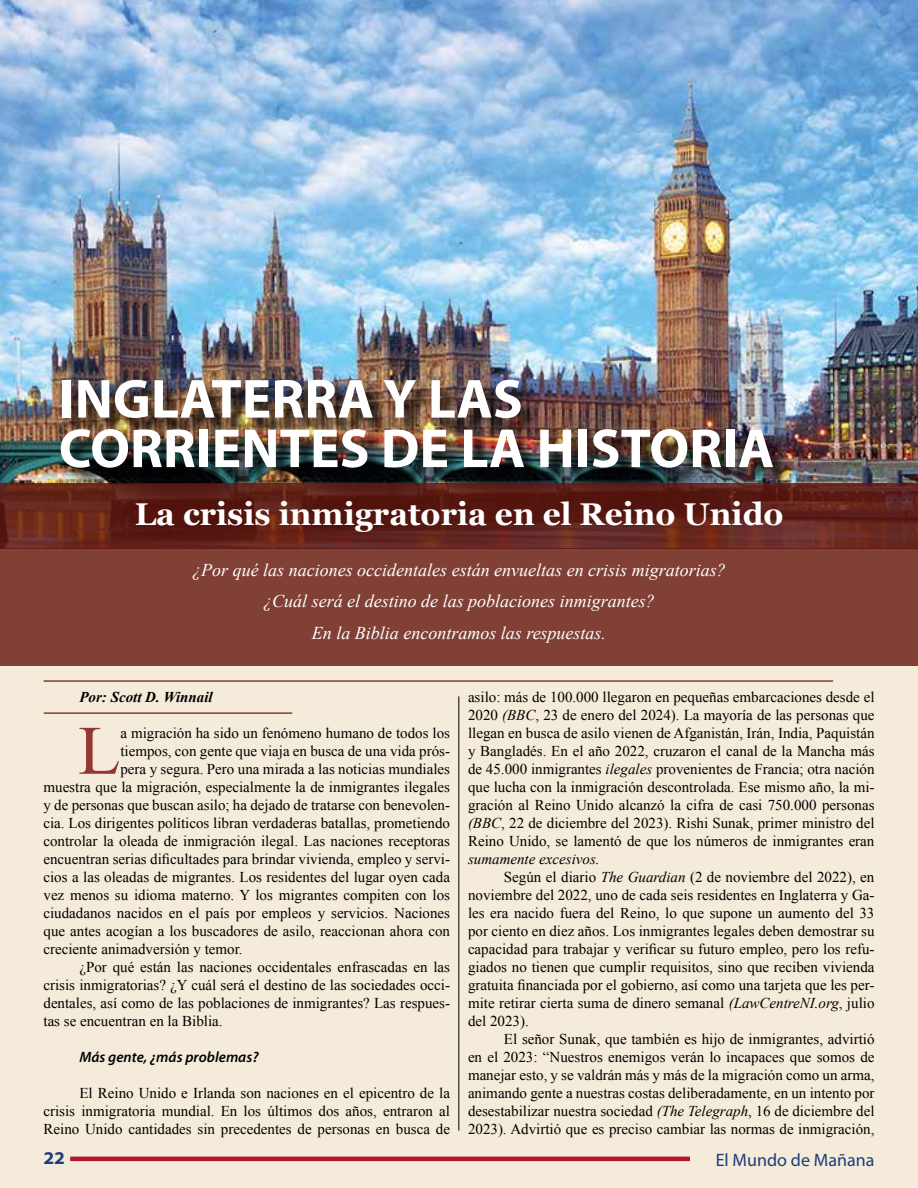
<style>
.page{position:relative;width:918px;height:1188px;background:#f4ebda}
.page>*{position:absolute;margin:0;border:0;box-sizing:border-box;transform-origin:0 0}
.t1{font:69.3px "Times New Roman";color:#953634}
.t2{font:700 55.5px/49.5px "Myriad Pro";color:#fff}
.t3{font:700 31.5px "Georgia";color:#fff}
.t4{font:italic 18px/31.5px "Times New Roman";color:#fff;text-align:center}
.t5{font:18px "Myriad Pro";color:#1f3c79}
.t6{font:700 semi-expanded 18px "Myriad Pro";color:#1f3c79}
.t7{font:15px/18px "Times New Roman";color:#000;text-align:justify}
.t8{font:italic 600 15px "Myriad Pro";color:#000}
.t9{font:italic 15px "Times New Roman";color:#000}
.t10{font:italic 700 15px "Times New Roman";color:#000}
.s1{font-style:italic}
</style>
<div class="page">
<hr style="left:70px;top:1157px;width:620px;height:4px;background:#b2182b">
<hr style="left:459px;top:696px;width:1px;height:435px;background:#000">
<img style="left:0;top:0;width:918px;height:483px">
<svg style="left:0;top:483px;width:918px;height:65px;background:#5f2018"></svg>
<div style="left:64px;top:382px;width:727px;height:104px;background:#000;opacity:.75"></div>
<div style="left:0;top:548px;width:918px;height:118px;background:#814036"></div>
<hr style="left:44px;top:680px;width:789px;height:2px;background:#953634">
<hr style="left:44px;top:712px;width:248px;height:2px;background:#953634">
<h2 class="t2" style="left:59px;top:372px;width:717px">INGLATERRA Y LAS<br>CORRIENTES DE LA HISTORIA</h2>
<h3 class="t3" style="left:135px;top:490px;width:651px">La crisis inmigratoria en el Reino Unido</h3>
<p class="t4" style="left:192px;top:553px;width:535px">¿Por qué las naciones occidentales están envueltas en crisis migratorias? ¿Cuál será el destino de las poblaciones inmigrantes?<br>En la Biblia encontramos las respuestas.</p>
<p class="t10" style="left:79px;top:686px;width:135px">Por: Scott D. Winnail</p>
<h1 class="t1" style="left:78px;top:704px;width:44px">L</h1>
<p class="t7" style="left:120px;top:724px;width:331px">a migración ha sido un fenómeno humano de todos los</p>
<p class="t7" style="left:120px;top:742px;width:331px">tiempos, con gente que viaja en busca de una vida prós-</p>
<p class="t7" style="left:120px;top:760px;width:331px">pera y segura. Pero una mirada a las noticias mundiales</p>
<p class="t7" style="left:44px;top:778px;width:408px">muestra que la migración, especialmente la de inmigrantes ilegales</p>
<p class="t7" style="left:44px;top:796px;width:408px">y de personas que buscan asilo; ha dejado de tratarse con benevolen-</p>
<p class="t7" style="left:44px;top:814px;width:408px">cia. Los dirigentes políticos libran verdaderas batallas, prometiendo</p>
<p class="t7" style="left:44px;top:832px;width:408px">controlar la oleada de inmigración ilegal. Las naciones receptoras</p>
<p class="t7" style="left:44px;top:850px;width:408px">encuentran serias dificultades para brindar vivienda, empleo y servi-</p>
<p class="t7" style="left:44px;top:868px;width:408px">cios a las oleadas de migrantes. Los residentes del lugar oyen cada</p>
<p class="t7" style="left:44px;top:886px;width:408px">vez menos su idioma materno. Y los migrantes compiten con los</p>
<p class="t7" style="left:44px;top:904px;width:408px">ciudadanos nacidos en el país por empleos y servicios. Naciones</p>
<p class="t7" style="left:44px;top:922px;width:408px">que antes acogían a los buscadores de asilo, reaccionan ahora con</p>
<p class="t7" style="left:44px;top:940px;width:201px">creciente animadversión y temor.</p>
<p class="t7" style="left:79px;top:958px;width:372px">¿Por qué están las naciones occidentales enfrascadas en las</p>
<p class="t7" style="left:44px;top:976px;width:408px">crisis inmigratorias? ¿Y cuál será el destino de las sociedades occi-</p>
<p class="t7" style="left:44px;top:994px;width:408px">dentales, así como de las poblaciones de inmigrantes? Las respues-</p>
<p class="t7" style="left:44px;top:1012px;width:181px">tas se encuentran en la Biblia.</p>
<p class="t8" style="left:79px;top:1047px;width:181px">Más gente, ¿más problemas?</p>
<p class="t7" style="left:44px;top:1084px;width:408px;text-indent:36px">El Reino Unido e Irlanda son naciones en el epicentro de la crisis inmigratoria mundial. En los últimos dos años, entraron al Reino Unido cantidades sin precedentes de personas en busca de</p>
<p class="t7" style="left:468px;top:688px;width:408px">asilo: más de 100.000 llegaron en pequeñas embarcaciones desde el 2020 <span class="s1">(BBC</span>, 23 de enero del 2024). La mayoría de las personas que llegan en busca de asilo vienen de Afganistán, Irán, India, Paquistán y Bangladés. En el año 2022, cruzaron el canal de la Mancha más de 45.000 inmigrantes <span class="s1">ilegales</span> provenientes de Francia; otra nación que lucha con la inmigración descontrolada. Ese mismo año, la mi&shy;gración al Reino Unido alcanzó la cifra de casi 750.000 personas <span class="s1">(BBC</span>, 22 de diciembre del 2023). Rishi Sunak, primer ministro del Reino Unido, se lamentó de que los números de inmigrantes eran</p>
<p class="t9" style="left:468px;top:848px;width:133px">sumamente excesivos.</p>
<p class="t7" style="left:504px;top:868px;width:372px">Según el diario <span class="s1">The Guardian</span> (2 de noviembre del 2022), en</p>
<p class="t7" style="left:468px;top:886px;width:408px">noviembre del 2022, uno de cada seis residentes en Inglaterra y Ga-</p>
<p class="t7" style="left:468px;top:904px;width:408px">les era nacido fuera del Reino, lo que supone un aumento del 33</p>
<p class="t7" style="left:468px;top:922px;width:408px">por ciento en diez años. Los inmigrantes legales deben demostrar su</p>
<p class="t7" style="left:468px;top:940px;width:408px">capacidad para trabajar y verificar su futuro empleo, pero los refu-</p>
<p class="t7" style="left:468px;top:958px;width:408px">giados no tienen que cumplir requisitos, sino que reciben vivienda</p>
<p class="t7" style="left:468px;top:976px;width:408px">gratuita financiada por el gobierno, así como una tarjeta que les per-</p>
<p class="t7" style="left:468px;top:994px;width:408px">mite retirar cierta suma de dinero semanal <span class="s1">(LawCentreNI.org</span>, julio</p>
<p class="t7" style="left:468px;top:1012px;width:62px">del 2023).</p>
<p class="t7" style="left:504px;top:1030px;width:372px">El señor Sunak, que también es hijo de inmigrantes, advirtió</p>
<p class="t7" style="left:468px;top:1048px;width:408px">en el 2023: “Nuestros enemigos verán lo incapaces que somos de</p>
<p class="t7" style="left:468px;top:1066px;width:408px">manejar esto, y se valdrán más y más de la migración como un arma,</p>
<p class="t7" style="left:468px;top:1084px;width:408px">animando gente a nuestras costas deliberadamente, en un intento por</p>
<p class="t7" style="left:468px;top:1102px;width:408px">desestabilizar nuestra sociedad <span class="s1">(The Telegraph</span>, 16 de diciembre del</p>
<p class="t7" style="left:468px;top:1120px;width:408px">2023). Advirtió que es preciso cambiar las normas de inmigración,</p>
<p class="t6" style="left:44px;top:1146px;width:23px">22</p>
<p class="t5" style="left:716px;top:1148px;width:160px">El Mundo de Mañana</p>
</div>
